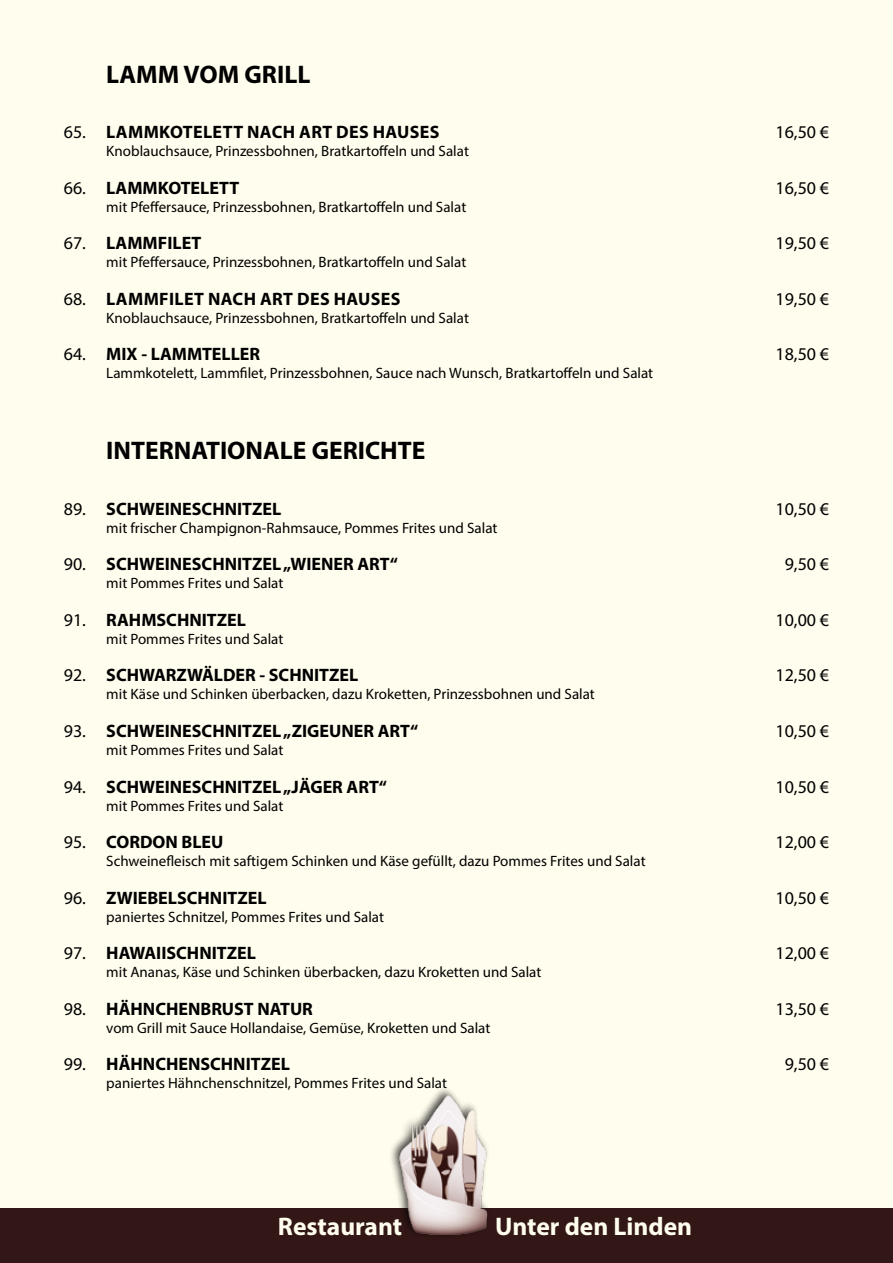
<style>
.page{position:relative;width:893px;height:1263px;background:#fffded}
.page>*{position:absolute;margin:0;border:0;box-sizing:border-box;transform-origin:0 0}
.t1{font:700 25.5px "Myriad Pro";color:#000}
.t2{font:700 25.5px "Myriad Pro";color:#fffded}
.t3{font:700 18px "Myriad Pro";color:#000}
.t4{font:18px "Myriad Pro";color:#000}
.t5{font:700 18px "Myriad Pro";letter-spacing:.02em;color:#000}
.t6{font:15px "Myriad Pro";color:#000}
.s1{font-weight:400}
</style>
<div class="page">
<div style="left:0;top:1209px;width:893px;height:54px;background:#321716"></div>
<div style="left:389px;top:1085px;width:102px;height:155px;background:#000;opacity:.75"></div>
<img style="left:394px;top:1090px;width:105px;height:150px">
<h1 class="t1" style="left:106px;top:58px;width:206px">LAMM VOM GRILL</h1>
<p class="t5" style="left:64px;top:121px;width:196px"><span class="s1">65.</span> LAMMKOTELETT NACH</p>
<p class="t3" style="left:299px;top:121px;width:49px">ART DES</p>
<p class="t3" style="left:373px;top:121px;width:25px">HAUSES</p>
<p class="t4" style="left:775px;top:121px;width:55px">16,50 €</p>
<p class="t6" style="left:106px;top:142px;width:364px">Knoblauchsauce, Prinzessbohnen, Bratkartoffeln und Salat</p>
<p class="t3" style="left:64px;top:176px;width:177px"><span class="s1">66.</span> LAMMKOTELETT</p>
<p class="t4" style="left:775px;top:177px;width:55px">16,50 €</p>
<p class="t6" style="left:106px;top:198px;width:361px">mit Pfeffersauce, Prinzessbohnen, Bratkartoffeln und Salat</p>
<p class="t3" style="left:64px;top:232px;width:139px"><span class="s1">67.</span> LAMMFILET</p>
<p class="t4" style="left:775px;top:232px;width:55px">19,50 €</p>
<p class="t6" style="left:106px;top:253px;width:361px">mit Pfeffersauce, Prinzessbohnen, Bratkartoffeln und Salat</p>
<p class="t5" style="left:64px;top:287px;width:157px"><span class="s1">68.</span> LAMMFILET NACH</p>
<p class="t3" style="left:260px;top:287px;width:49px">ART DES</p>
<p class="t3" style="left:334px;top:287px;width:25px">HAUSES</p>
<p class="t4" style="left:775px;top:288px;width:55px">19,50 €</p>
<p class="t6" style="left:106px;top:309px;width:364px">Knoblauchsauce, Prinzessbohnen, Bratkartoffeln und Salat</p>
<p class="t3" style="left:64px;top:343px;width:198px"><span class="s1">64.</span> MIX - LAMMTELLER</p>
<p class="t4" style="left:775px;top:343px;width:55px">18,50 €</p>
<p class="t6" style="left:106px;top:364px;width:548px">Lammkotelett, Lammfilet, Prinzessbohnen, Sauce nach Wunsch, Bratkartoffeln und Salat</p>
<h1 class="t1" style="left:106px;top:434px;width:321px">INTERNATIONALE GERICHTE</h1>
<p class="t3" style="left:64px;top:497px;width:219px"><span class="s1">89.</span> SCHWEINESCHNITZEL</p>
<p class="t4" style="left:775px;top:498px;width:55px">10,50 €</p>
<p class="t6" style="left:106px;top:519px;width:393px">mit frischer Champignon-Rahmsauce, Pommes Frites und Salat</p>
<p class="t3" style="left:64px;top:553px;width:336px"><span class="s1">90.</span> SCHWEINESCHNITZEL „WIENER ART“</p>
<p class="t4" style="left:785px;top:553px;width:46px">9,50 €</p>
<p class="t6" style="left:106px;top:574px;width:179px">mit Pommes Frites und Salat</p>
<p class="t3" style="left:64px;top:608px;width:184px"><span class="s1">91.</span> RAHMSCHNITZEL</p>
<p class="t4" style="left:775px;top:609px;width:55px">10,00 €</p>
<p class="t6" style="left:106px;top:630px;width:179px">mit Pommes Frites und Salat</p>
<p class="t3" style="left:64px;top:664px;width:296px"><span class="s1">92.</span> SCHWARZWÄLDER - SCHNITZEL</p>
<p class="t4" style="left:775px;top:664px;width:55px">12,50 €</p>
<p class="t6" style="left:106px;top:685px;width:490px">mit Käse und Schinken überbacken, dazu Kroketten, Prinzessbohnen und Salat</p>
<p class="t3" style="left:64px;top:719px;width:356px"><span class="s1">93.</span> SCHWEINESCHNITZEL „ZIGEUNER ART“</p>
<p class="t4" style="left:775px;top:720px;width:55px">10,50 €</p>
<p class="t6" style="left:106px;top:741px;width:179px">mit Pommes Frites und Salat</p>
<p class="t3" style="left:64px;top:775px;width:325px"><span class="s1">94.</span> SCHWEINESCHNITZEL „JÄGER ART“</p>
<p class="t4" style="left:775px;top:775px;width:55px">10,50 €</p>
<p class="t6" style="left:106px;top:796px;width:179px">mit Pommes Frites und Salat</p>
<p class="t3" style="left:64px;top:830px;width:161px"><span class="s1">95.</span> CORDON BLEU</p>
<p class="t4" style="left:775px;top:831px;width:55px">12,00 €</p>
<p class="t6" style="left:106px;top:852px;width:541px">Schweinefleisch mit saftigem Schinken und Käse gefüllt, dazu Pommes Frites und Salat</p>
<p class="t3" style="left:64px;top:886px;width:204px"><span class="s1">96.</span> ZWIEBELSCHNITZEL</p>
<p class="t4" style="left:775px;top:886px;width:55px">10,50 €</p>
<p class="t6" style="left:106px;top:907px;width:279px">paniertes Schnitzel, Pommes Frites und Salat</p>
<p class="t3" style="left:64px;top:941px;width:194px"><span class="s1">97.</span> HAWAIISCHNITZEL</p>
<p class="t4" style="left:775px;top:942px;width:55px">12,00 €</p>
<p class="t6" style="left:106px;top:963px;width:437px">mit Ananas, Käse und Schinken überbacken, dazu Kroketten und Salat</p>
<p class="t3" style="left:64px;top:997px;width:251px"><span class="s1">98.</span> HÄHNCHENBRUST NATUR</p>
<p class="t4" style="left:775px;top:997px;width:55px">13,50 €</p>
<p class="t6" style="left:106px;top:1018px;width:386px">vom Grill mit Sauce Hollandaise, Gemüse, Kroketten und Salat</p>
<p class="t3" style="left:64px;top:1052px;width:228px"><span class="s1">99.</span> HÄHNCHENSCHNITZEL</p>
<p class="t4" style="left:785px;top:1053px;width:46px">9,50 €</p>
<p class="t6" style="left:106px;top:1074px;width:342px">paniertes Hähnchenschnitzel, Pommes Frites und Salat</p>
<h1 class="t2" style="left:278px;top:1210px;width:126px">RESTAURANT</h1>
<h1 class="t2" style="left:495px;top:1210px;width:199px">UNTER DEN LINDEN</h1>
</div>
